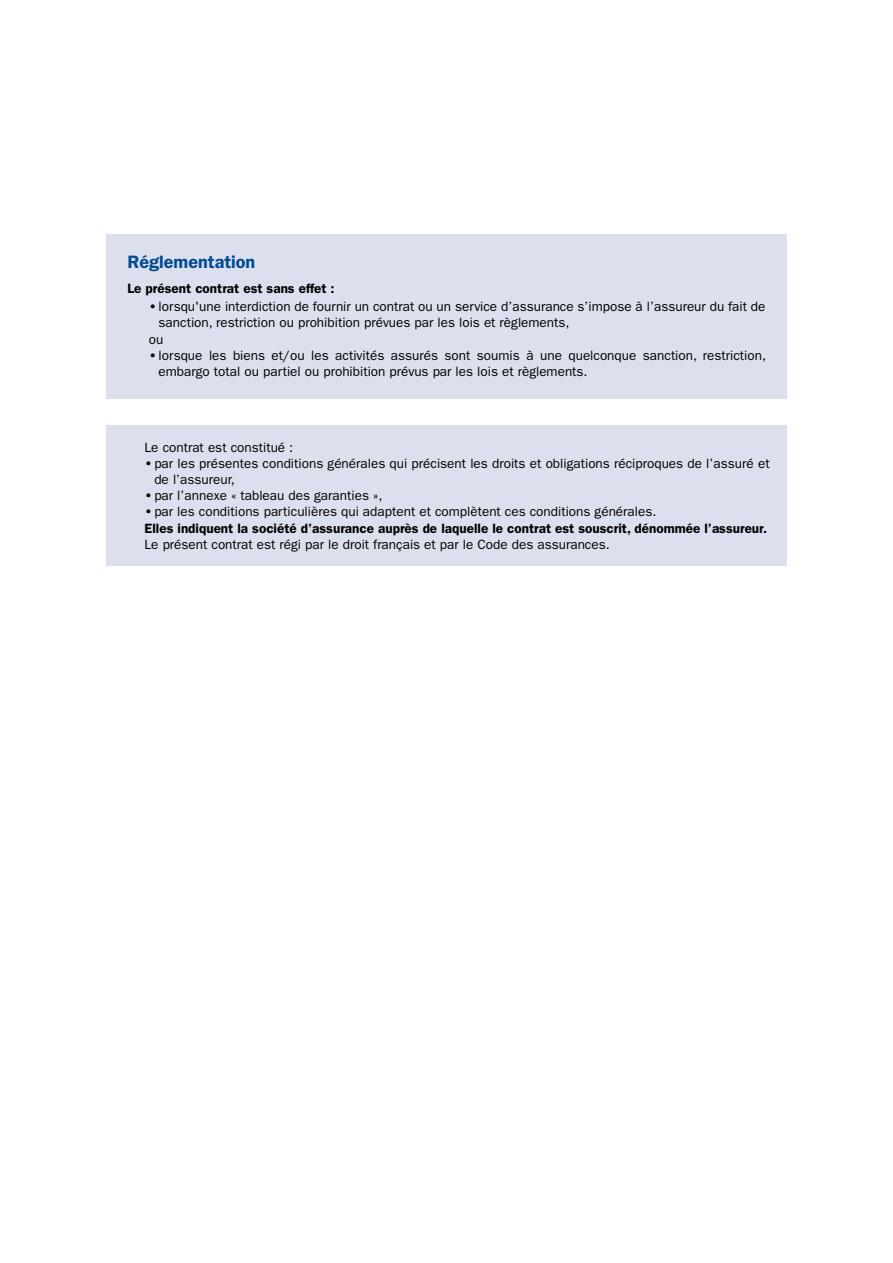
<style>
.page{position:relative;width:893px;height:1263px;background:#fff}
.page>*{position:absolute;margin:0;border:0;box-sizing:border-box;transform-origin:0 0}
.t1{font:600 18px "ITC Franklin Gothic Std";color:#004b93}
.t2{font:13.5px/16.2px "ITC Franklin Gothic Std";color:#000}
.t3{font:600 13.5px/16.2px "ITC Franklin Gothic Std";color:#000}
.s1{font-weight:600}
.s2{font-weight:400}
</style>
<div class="page">
<div style="left:106px;top:234px;width:681px;height:165px;background:#dcdfee"></div>
<div style="left:106px;top:425px;width:681px;height:141px;background:#dcdfee"></div>
<h1 class="t1" style="left:128px;top:251px;width:129px">Réglementation</h1>
<p class="t3" style="left:128px;top:280px;width:209px">Le présent contrat est sans effet :</p>
<p class="t2" style="left:149px;top:299px;width:618px"><span class="s1">•</span> lorsqu'une interdiction de fournir un contrat ou un service d’assurance s’impose à l’assureur du fait de</p>
<p class="t2" style="left:159px;top:315px;width:412px">sanction, restriction ou prohibition prévues par les lois et règlements,</p>
<p class="t2" style="left:149px;top:331px;width:16px">ou</p>
<p class="t2" style="left:159px;top:347px;width:609px;text-indent:-10px"><span class="s1">•</span> lorsque les biens et/ou les activités assurés sont soumis à une quelconque sanction, restriction, embargo total ou partiel ou prohibition prévus par les lois et règlements.</p>
<p class="t2" style="left:145px;top:439px;width:150px">Le contrat est constitué :</p>
<p class="t2" style="left:154px;top:455px;width:617px;text-indent:-10px"><span class="s1">•</span> par les présentes conditions générales qui précisent les droits et obligations réciproques de l’assuré et de l’assureur,</p>
<p class="t2" style="left:145px;top:487px;width:239px"><span class="s1">•</span> par l’annexe « tableau des garanties »,</p>
<p class="t3" style="left:145px;top:504px;width:624px">• <span class="s2">par les conditions particulières qui adaptent et complètent ces conditions générales.<br></span>Elles indiquent la société d’assurance auprès de laquelle le contrat est souscrit, dénommée l’assureur.</p>
<p class="t2" style="left:145px;top:536px;width:467px">Le présent contrat est régi par le droit français et par le Code des assurances.</p>
</div>
